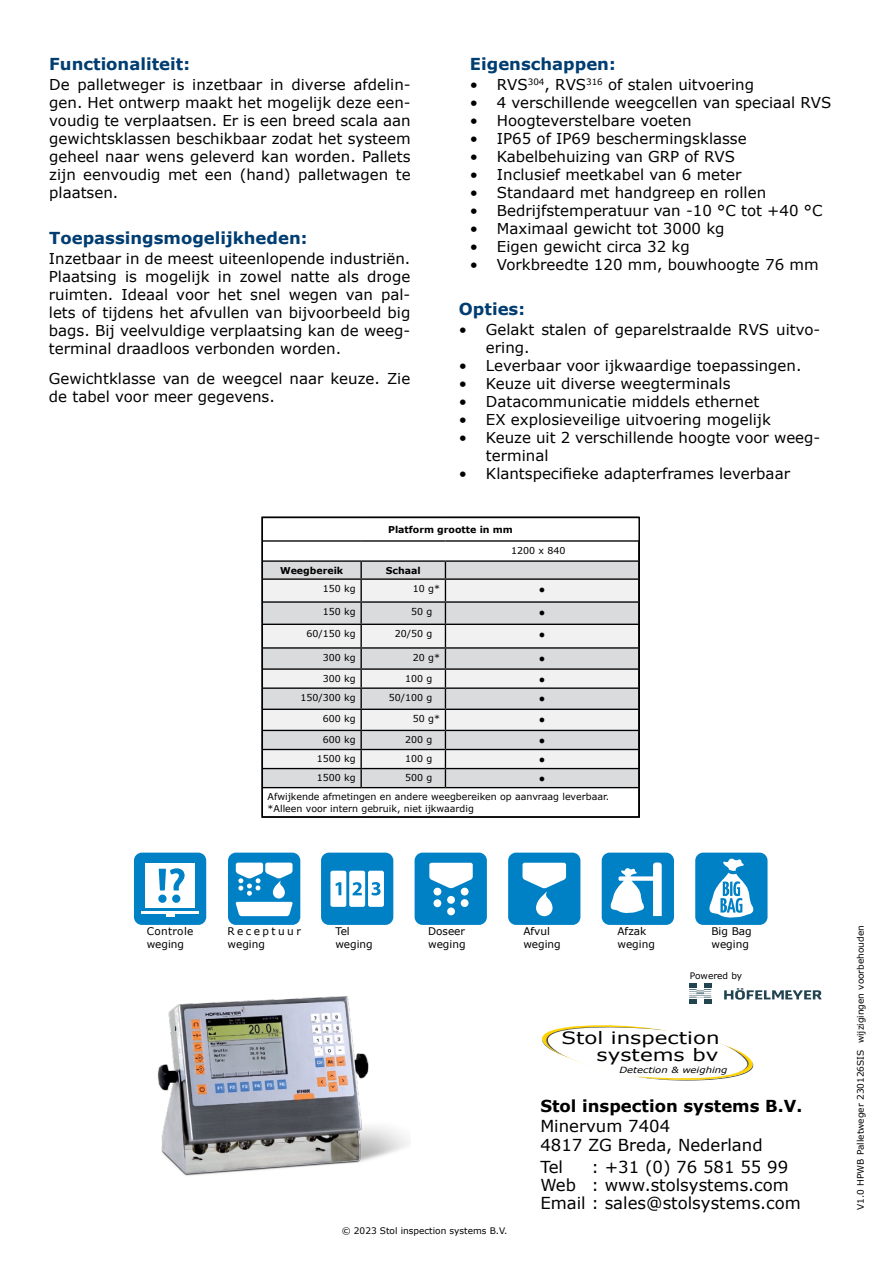
<style>
.page{position:relative;width:893px;height:1263px;background:#fff}
.page>*{position:absolute;margin:0;border:0;box-sizing:border-box;transform-origin:0 0}
.t1{font:16.95px/16.6px "Verdana";color:#000;text-align:right;scale:1.26 1}
.t2{font:16.5px/18.3px "Verdana";color:#000}
.t3{font:700 16.5px "Verdana";color:#003d71}
.t4{font:700 16.5px "Verdana";color:#000}
.t5{font:15px/18px "Verdana";color:#000}
.t6{font:10.8px "Verdana";color:#000}
.t7{font:10.5px/12.8px "Verdana";color:#000}
.t8{font:10.5px/12.6px "Verdana";letter-spacing:.235em;color:#000}
.t9{font:10.5px/12.6px "Verdana";letter-spacing:.03em;color:#000}
.t10{font:9.45px/11.4px "Verdana";color:#000}
.t11{font:700 9.45px "Verdana";color:#000}
.t12{font:9px "Verdana";color:#000}
.t13{font:italic 8.55px "Verdana";color:#000;scale:1.19 1}
</style>
<div class="page">
<svg style="left:542px;top:1025px;width:212px;height:56px"></svg>
<svg style="left:724px;top:988px;width:97px;height:12px"></svg>
<svg style="left:689px;top:983px;width:22px;height:21px"></svg>
<div style="left:602px;top:853px;width:72px;height:72px;background:#0081c6;border-radius:8px"></div>
<svg style="left:610px;top:868px;width:34px;height:45px"></svg>
<svg style="left:653px;top:862px;width:9px;height:54px"></svg>
<div style="left:618px;top:876px;width:40px;height:5px;background:#fff"></div>
<div style="left:321px;top:853px;width:72px;height:72px;background:#0081c6;border-radius:8px"></div>
<div style="left:368px;top:871px;width:16px;height:36px;background:#fff;border-radius:2px"></div>
<svg style="left:371px;top:882px;width:10px;height:13px"></svg>
<div style="left:349px;top:871px;width:16px;height:36px;background:#fff;border-radius:2px"></div>
<svg style="left:353px;top:882px;width:9px;height:13px"></svg>
<div style="left:330px;top:871px;width:16px;height:36px;background:#fff;border-radius:2px"></div>
<svg style="left:335px;top:882px;width:6px;height:13px"></svg>
<div style="left:695px;top:853px;width:72px;height:72px;background:#0081c6;border-radius:8px"></div>
<svg style="left:709px;top:858px;width:45px;height:60px"></svg>
<div style="left:134px;top:853px;width:72px;height:72px;background:#0081c6;border-radius:8px"></div>
<div style="left:145px;top:863px;width:50px;height:45px;background:#fff"></div>
<svg style="left:158px;top:894px;width:9px;height:9px"></svg>
<div style="left:172px;top:894px;width:8px;height:9px;background:#0081c6;border-radius:50%"></div>
<svg style="left:159px;top:868px;width:26px;height:22px"></svg>
<hr style="left:141px;top:911px;width:58px;height:3px;background:#fff">
<svg style="left:166px;top:914px;width:8px;height:3px"></svg>
<div style="left:415px;top:853px;width:72px;height:72px;background:#0081c6;border-radius:8px"></div>
<svg style="left:429px;top:863px;width:44px;height:25px"></svg>
<div style="left:447px;top:896px;width:8px;height:8px;background:#fff;border-radius:50%"></div>
<div style="left:434px;top:888px;width:7px;height:7px;background:#fff;border-radius:50%"></div>
<div style="left:461px;top:888px;width:8px;height:7px;background:#fff;border-radius:50%"></div>
<div style="left:447px;top:907px;width:8px;height:8px;background:#fff;border-radius:50%"></div>
<div style="left:433px;top:899px;width:8px;height:8px;background:#fff;border-radius:50%"></div>
<div style="left:461px;top:899px;width:8px;height:8px;background:#fff;border-radius:50%"></div>
<div style="left:508px;top:853px;width:72px;height:72px;background:#0081c6;border-radius:8px"></div>
<svg style="left:522px;top:863px;width:44px;height:53px"></svg>
<div style="left:228px;top:853px;width:72px;height:72px;background:#0081c6;border-radius:8px"></div>
<svg style="left:236px;top:862px;width:57px;height:54px"></svg>
<img style="left:157px;top:996px;width:252px;height:180px">
<svg style="left:261px;top:516px;width:379px;height:302px"></svg>
<p class="t3" style="left:49px;top:54px;width:142px">Functionaliteit:</p>
<p class="t5" style="left:49px;top:75px;width:363px;text-align:justify">De palletweger is inzetbaar in diverse afdelin&shy;gen. Het ontwerp maakt het mogelijk deze een&shy;voudig te verplaatsen. Er is een breed scala aan gewichtsklassen beschikbaar zodat het systeem geheel naar wens geleverd kan worden. Pallets zijn eenvoudig met een (hand) palletwagen te plaatsen.</p>
<p class="t3" style="left:49px;top:228px;width:260px">Toepassingsmogelijkheden:</p>
<p class="t5" style="left:49px;top:249px;width:363px;text-align:justify">Inzetbaar in de meest uiteenlopende industriën.<br>Plaatsing is mogelijk in zowel natte als droge ruimten. Ideaal voor het snel wegen van pal&shy;lets of tijdens het afvullen van bijvoorbeeld big bags. Bij veelvuldige verplaatsing kan de weeg&shy;terminal draadloos verbonden worden.</p>
<p class="t5" style="left:49px;top:369px;width:363px">Gewichtklasse van de weegcel naar keuze. Zie de tabel voor meer gegevens.</p>
<p class="t3" style="left:470px;top:54px;width:147px">Eigenschappen:</p>
<p class="t5" style="left:470px;top:75px;width:286px">• RVS<sup>304</sup>, RVS<sup>316</sup> of stalen uitvoering</p>
<p class="t5" style="left:470px;top:93px;width:363px">• 4 verschillende weegcellen van speciaal RVS</p>
<p class="t5" style="left:470px;top:111px;width:223px">• Hoogteverstelbare voeten</p>
<p class="t5" style="left:470px;top:129px;width:278px">• IP65 of IP69 beschermingsklasse</p>
<p class="t5" style="left:470px;top:147px;width:267px">• Kabelbehuizing van GRP of RVS</p>
<p class="t5" style="left:470px;top:165px;width:273px">• Inclusief meetkabel van 6 meter</p>
<p class="t5" style="left:470px;top:183px;width:298px">• Standaard met handgreep en rollen</p>
<p class="t5" style="left:470px;top:201px;width:354px">• Bedrijfstemperatuur van -10 °C tot +40 °C</p>
<p class="t5" style="left:470px;top:219px;width:256px">• Maximaal gewicht tot 3000 kg</p>
<p class="t5" style="left:470px;top:237px;width:221px">• Eigen gewicht circa 32 kg</p>
<p class="t5" style="left:470px;top:255px;width:350px">• Vorkbreedte 120 mm, bouwhoogte 76 mm</p>
<p class="t3" style="left:459px;top:298px;width:68px">Opties:</p>
<p class="t5" style="left:486px;top:320px;width:336px;text-indent:-27px">• Gelakt stalen of geparelstraalde RVS uitvo&shy;ering.</p>
<p class="t5" style="left:459px;top:356px;width:344px">• Leverbaar voor ijkwaardige toepassingen.</p>
<p class="t5" style="left:459px;top:374px;width:273px">• Keuze uit diverse weegterminals</p>
<p class="t5" style="left:459px;top:392px;width:302px">• Datacommunicatie middels ethernet</p>
<p class="t5" style="left:459px;top:410px;width:314px">• EX explosieveilige uitvoering mogelijk</p>
<p class="t5" style="left:486px;top:428px;width:336px;text-indent:-27px">• Keuze uit 2 verschillende hoogte voor weeg&shy;terminal</p>
<p class="t5" style="left:459px;top:464px;width:333px">• Klantspecifieke adapterframes leverbaar</p>
<p class="t11" style="left:388px;top:523px;width:126px">Platform grootte in mm</p>
<p class="t10" style="left:511px;top:544px;width:56px">1200 x 840</p>
<p class="t11" style="left:280px;top:564px;width:65px">Weegbereik</p>
<p class="t11" style="left:386px;top:564px;width:36px">Schaal</p>
<p class="t10" style="left:323px;top:582px;width:34px">150 kg</p>
<p class="t10" style="left:413px;top:582px;width:29px">10 g*</p>
<p class="t6" style="left:539px;top:582px;width:8px">●</p>
<p class="t10" style="left:323px;top:605px;width:34px">150 kg</p>
<p class="t10" style="left:411px;top:605px;width:23px">50 g</p>
<p class="t6" style="left:539px;top:605px;width:8px">●</p>
<p class="t10" style="left:307px;top:627px;width:51px">60/150 kg</p>
<p class="t10" style="left:395px;top:627px;width:39px">20/50 g</p>
<p class="t6" style="left:539px;top:627px;width:8px">●</p>
<p class="t10" style="left:323px;top:651px;width:34px">300 kg</p>
<p class="t10" style="left:413px;top:651px;width:29px">20 g*</p>
<p class="t6" style="left:539px;top:651px;width:8px">●</p>
<p class="t10" style="left:323px;top:672px;width:34px">300 kg</p>
<p class="t10" style="left:405px;top:672px;width:29px">100 g</p>
<p class="t6" style="left:539px;top:672px;width:8px">●</p>
<p class="t10" style="left:301px;top:691px;width:57px">150/300 kg</p>
<p class="t10" style="left:389px;top:691px;width:45px">50/100 g</p>
<p class="t6" style="left:539px;top:691px;width:8px">●</p>
<p class="t10" style="left:323px;top:712px;width:34px">600 kg</p>
<p class="t10" style="left:413px;top:712px;width:29px">50 g*</p>
<p class="t6" style="left:539px;top:712px;width:8px">●</p>
<p class="t10" style="left:323px;top:734px;width:34px">600 kg</p>
<p class="t10" style="left:405px;top:734px;width:29px">200 g</p>
<p class="t6" style="left:539px;top:733px;width:8px">●</p>
<p class="t10" style="left:317px;top:753px;width:40px">1500 kg</p>
<p class="t10" style="left:405px;top:753px;width:29px">100 g</p>
<p class="t6" style="left:539px;top:752px;width:8px">●</p>
<p class="t10" style="left:317px;top:772px;width:40px">1500 kg</p>
<p class="t10" style="left:405px;top:772px;width:29px">500 g</p>
<p class="t6" style="left:539px;top:771px;width:8px">●</p>
<p class="t10" style="left:268px;top:791px;width:343px">Afwijkende afmetingen en andere weegbereiken op aanvraag leverbaar. *Alleen voor intern gebruik, niet ijkwaardig</p>
<p class="t9" style="left:147px;top:924px;width:48px">Controle weging</p>
<p class="t7" style="left:428px;top:924px;width:39px">Doseer weging</p>
<p class="t7" style="left:523px;top:924px;width:39px">Afvul weging</p>
<p class="t7" style="left:335px;top:924px;width:39px">Tel weging</p>
<p class="t7" style="left:617px;top:924px;width:39px">Afzak weging</p>
<p class="t7" style="left:711px;top:924px;width:42px">Big Bag weging</p>
<p class="t8" style="left:227px;top:924px;width:75px">Receptuur weging</p>
<p class="t12" style="left:690px;top:969px;width:54px">Powered by</p>
<p class="t1" style="left:561px;top:1029px;width:127px">Stol inspection systems bv</p>
<p class="t13" style="left:619px;top:1064px;width:92px">Detection &amp; weighing</p>
<p class="t4" style="left:540px;top:1095px;width:263px">Stol inspection systems B.V.</p>
<p class="t2" style="left:540px;top:1115px;width:224px;line-height:19.8px">Minervum 7404<br>4817 ZG Breda, Nederland</p>
<p class="t2" style="left:540px;top:1157px;width:37px">Tel<br>Web</p>
<p class="t2" style="left:591px;top:1157px;width:199px">: +31 (0) 76 581 55 99 : www.stolsystems.com</p>
<p class="t12" style="left:342px;top:1225px;width:167px">© 2023 Stol inspection systems B.V.</p>
<p class="t2" style="left:540px;top:1194px;width:262px">Email : sales@stolsystems.com</p>
<p class="t12" style="left:855px;top:1210px;width:286px;rotate:-90deg">V1.0 HPWB Palletweger 230126SIS wijzigingen voorbehouden</p>
</div>
